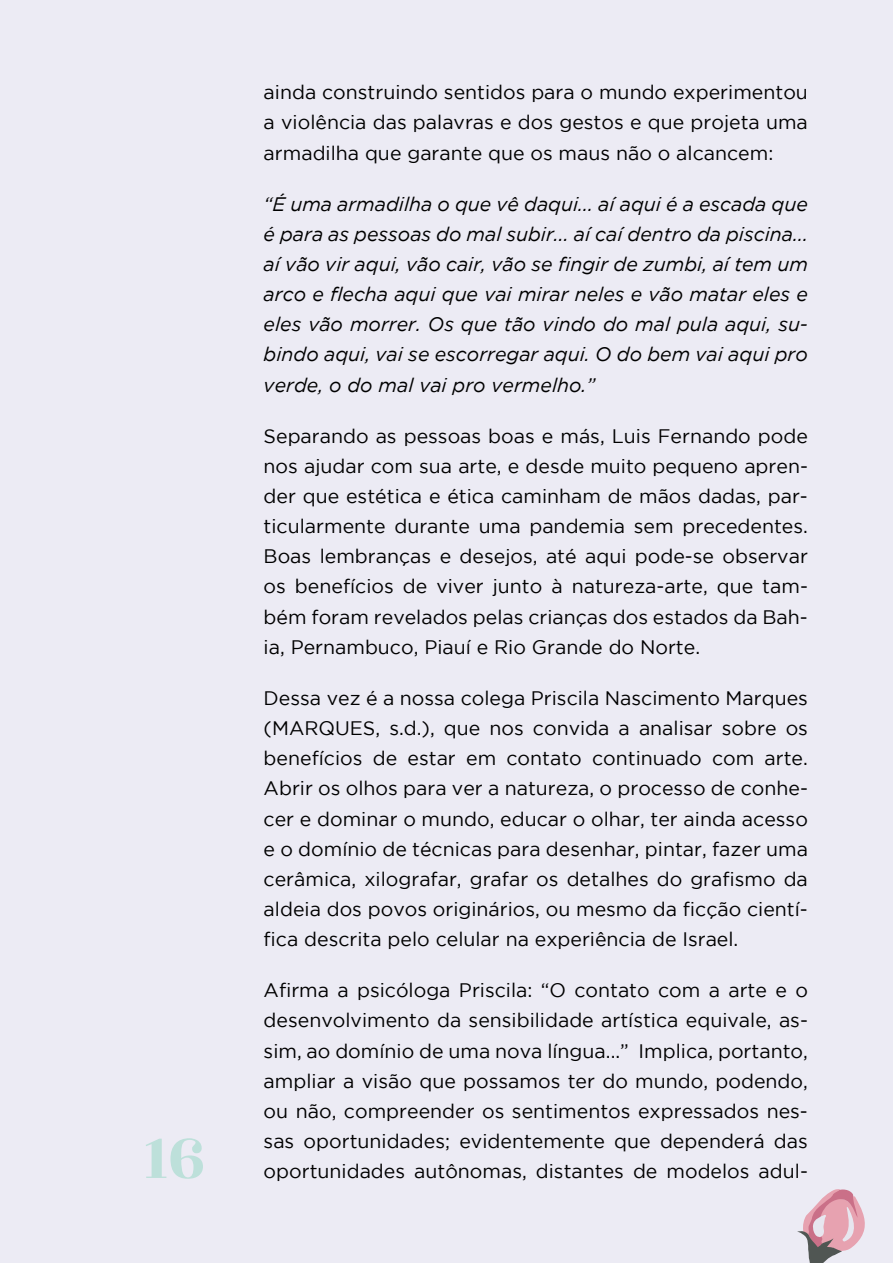
<style>
.page{position:relative;width:893px;height:1263px;background:#ecebf4}
.page>*{position:absolute;margin:0;border:0;box-sizing:border-box;transform-origin:0 0}
.t1{font:67.5px "Rozha One";color:#bde0da}
.t2{font:19.5px/30.2px "Gotham";color:#000;text-align:justify}
.t3{font:italic 19.5px/30.2px "Gotham";color:#000;text-align:justify}
</style>
<div class="page">
<svg style="left:797px;top:1189px;width:68px;height:74px"></svg>
<h1 class="t1" style="left:143px;top:1110px;width:64px">16</h1>
<p class="t2" style="left:264px;top:77px;width:546px">ainda construindo sentidos para o mundo experimentou a violência das palavras e dos gestos e que projeta uma armadilha que garante que os maus não o alcancem:</p>
<p class="t3" style="left:264px;top:189px;width:546px">“É uma armadilha o que vê daqui... aí aqui é a escada que é para as pessoas do mal subir... aí caí dentro da piscina... aí vão vir aqui, vão cair, vão se fingir de zumbi, aí tem um arco e flecha aqui que vai mirar neles e vão matar eles e eles vão morrer. Os que tão vindo do mal pula aqui, su&shy;bindo aqui, vai se escorregar aqui. O do bem vai aqui pro verde, o do mal vai pro vermelho.”</p>
<p class="t2" style="left:264px;top:421px;width:546px">Separando as pessoas boas e más, Luis Fernando pode nos ajudar com sua arte, e desde muito pequeno apren&shy;der que estética e ética caminham de mãos dadas, par&shy;ticularmente durante uma pandemia sem precedentes.<br>Boas lembranças e desejos, até aqui pode-se observar os benefícios de viver junto à natureza-arte, que tam&shy;bém foram revelados pelas crianças dos estados da Bah&shy;ia, Pernambuco, Piauí e Rio Grande do Norte.</p>
<p class="t2" style="left:264px;top:683px;width:546px">Dessa vez é a nossa colega Priscila Nascimento Marques (MARQUES, s.d.), que nos convida a analisar sobre os benefícios de estar em contato continuado com arte.<br>Abrir os olhos para ver a natureza, o processo de conhe&shy;cer e dominar o mundo, educar o olhar, ter ainda acesso e o domínio de técnicas para desenhar, pintar, fazer uma cerâmica, xilografar, grafar os detalhes do grafismo da aldeia dos povos originários, ou mesmo da ficção cientí&shy;fica descrita pelo celular na experiência de Israel.</p>
<p class="t2" style="left:264px;top:975px;width:546px">Afirma a psicóloga Priscila: “O contato com a arte e o desenvolvimento da sensibilidade artística equivale, as&shy;sim, ao domínio de uma nova língua...” Implica, portanto, ampliar a visão que possamos ter do mundo, podendo, ou não, compreender os sentimentos expressados nes&shy;sas oportunidades; evidentemente que dependerá das oportunidades autônomas, distantes de modelos adul-</p>
</div>
